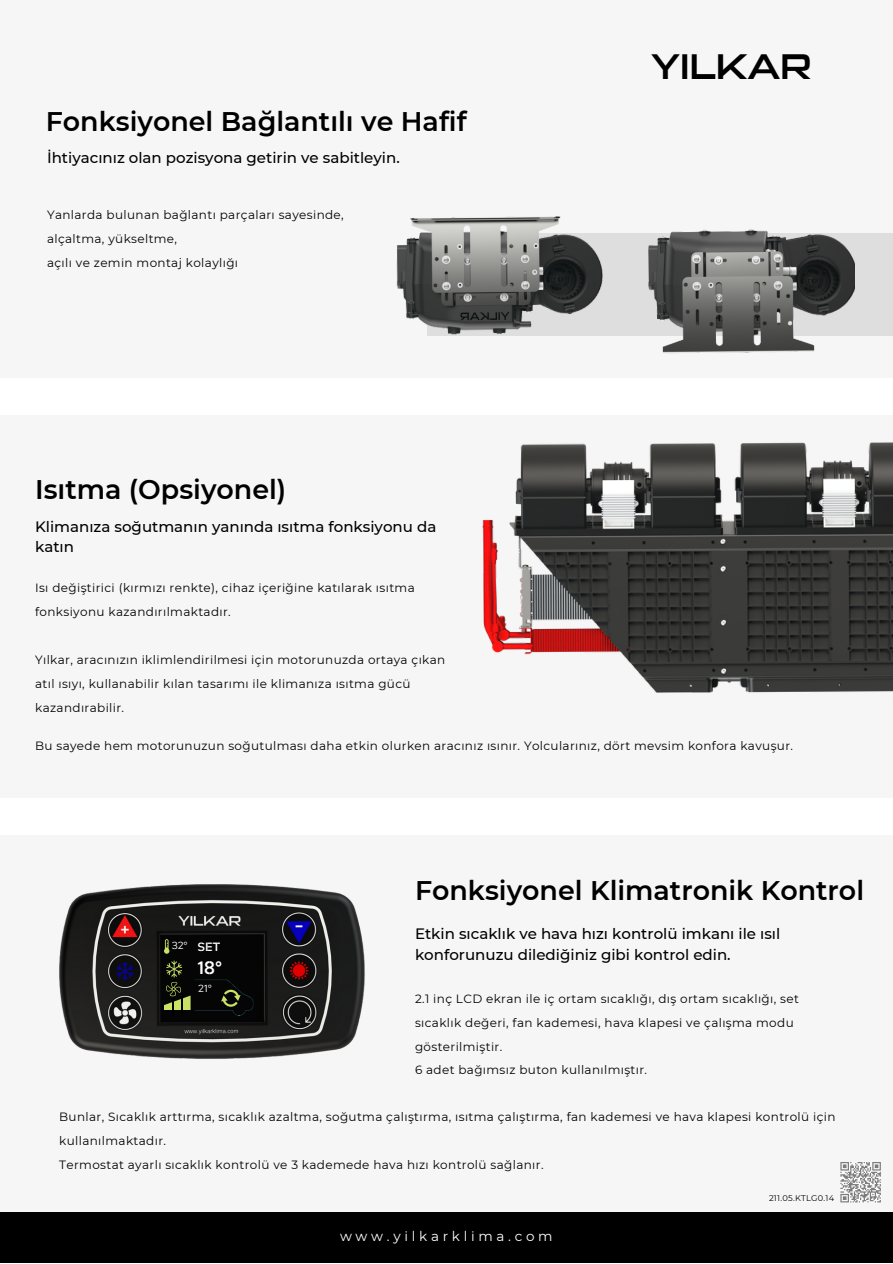
<style>
.page{position:relative;width:893px;height:1264px;background:#fff}
.page>*{position:absolute;margin:0;border:0;box-sizing:border-box;transform-origin:0 0}
.t1{font:35.85px "Sui Generis Rg";color:#000}
.t2{font:600 26.85px "Montserrat";color:#000}
.t3{font:700 18px "Acherus Militant 1";color:#fff}
.t4{font:500 15px/20.2px "Montserrat";color:#000}
.t5{font:13.5px "Montserrat";letter-spacing:.275em;color:#fff}
.t6{font:12px/24px "Montserrat";letter-spacing:.03em;color:#000}
.t7{font:10.35px "Acherus Militant 1";color:#fff}
.t8{font:8.25px "Montserrat";letter-spacing:.03em;color:#000}
.s1{font-weight:700;font-size:12px}
</style>
<div class="page">
<div style="left:0;top:1212px;width:892px;height:50px;background:#000"></div>
<div style="left:0;top:835px;width:892px;height:377px;background:#f6f6f6"></div>
<div style="left:0;top:0;width:892px;height:377px;background:#f6f6f6"></div>
<div style="left:0;top:415px;width:892px;height:382px;background:#f6f6f6"></div>
<img style="left:59px;top:884px;width:306px;height:175px">
<div style="left:195px;top:975px;width:64px;height:41px;background:#050505"></div>
<svg style="left:221px;top:989px;width:19px;height:17px"></svg>
<svg style="left:164px;top:960px;width:26px;height:55px"></svg>
<svg style="left:164px;top:939px;width:5px;height:14px"></svg>
<div style="left:427px;top:233px;width:465px;height:102px;background:#dedede"></div>
<img style="left:396px;top:216px;width:250px;height:120px">
<img style="left:646px;top:229px;width:208px;height:124px">
<svg style="left:840px;top:1162px;width:40px;height:40px"></svg>
<img style="left:482px;top:442px;width:410px;height:251px">
<h2 class="t2" style="left:46px;top:105px;width:422px">Fonksiyonel Bağlantılı ve Hafif</h2>
<p class="t4" style="left:47px;top:148px;width:354px">İhtiyacınız olan pozisyona geti ri n ve sabitleyi n.</p>
<p class="t6" style="left:47px;top:202px;width:298px">Yanlarda bulunan bağlantı parçaları sayesi nde, alçaltma, yükseltme,<br>açılı ve zemi n montaj kolaylığı</p>
<h2 class="t2" style="left:35px;top:473px;width:253px">Isıtma (Opsiyonel)</h2>
<p class="t4" style="left:35px;top:516px;width:402px">Kli manıza soğutmanın yanında ısıtma fonksiyonu da katın</p>
<p class="t6" style="left:35px;top:575px;width:381px">Isı değişti rici (kırmızı renkte), ci haz içeriği ne katılarak ısıtma fonksiyonu kazandırılmaktadır.</p>
<p class="t6" style="left:35px;top:647px;width:412px">Yılkar, aracınızın i kli mlendi ri lmesi içi n motorunuzda ortaya çıkan atıl ısıyı, kullanabi li r kılan tasarımı i le kli manıza ısıtma gücü kazandırabilir.</p>
<h1 class="t1" style="left:651px;top:46px;width:162px">YILKAR</h1>
<p class="t6" style="left:35px;top:733px;width:759px">Bu sayede hem motorunuzun soğutulması daha etki n olurken aracınız ısınır. Yolcularınız, dört mevsi m konfora kavuşur.</p>
<p class="t7" style="left:172px;top:941px;width:50px">32° <span class="s1">SET</span></p>
<p class="t7" style="left:198px;top:984px;width:15px">21°</p>
<h3 class="t3" style="left:197px;top:960px;width:26px">18°</h3>
<h2 class="t2" style="left:415px;top:874px;width:450px">Fonksiyonel Klimatronik Kontrol</h2>
<p class="t4" style="left:415px;top:924px;width:367px">Etki n sıcaklık ve hava hızı kontrolü i mkanı i le ısıl konforunuzu di lediği niz gi bi kontrol edi n.</p>
<p class="t6" style="left:415px;top:986px;width:385px">2.1 i nç LCD ekran i le iç ortam sıcaklığı, dış ortam sıcaklığı, set sıcaklık değeri, fan kademesi, hava klapesi ve çalışma modu gösteri lmişti r.<br>6 adet bağımsız buton kullanılmıştır.</p>
<p class="t6" style="left:59px;top:1104px;width:777px">Bunlar, Sıcaklık arttırma, sıcaklık azaltma, soğutma çalıştırma, ısıtma çalıştırma, fan kademesi ve hava klapesi kontrolü içi n kullanılmaktadır.<br>Termostat ayarlı sıcaklık kontrolü ve 3 kademede hava hızı kontrolü sağlanır.</p>
<p class="t5" style="left:340px;top:1228px;width:214px">www.yi lkarkli ma.com</p>
<p class="t8" style="left:769px;top:1193px;width:67px">211.05.KTLG0.14</p>
</div>
